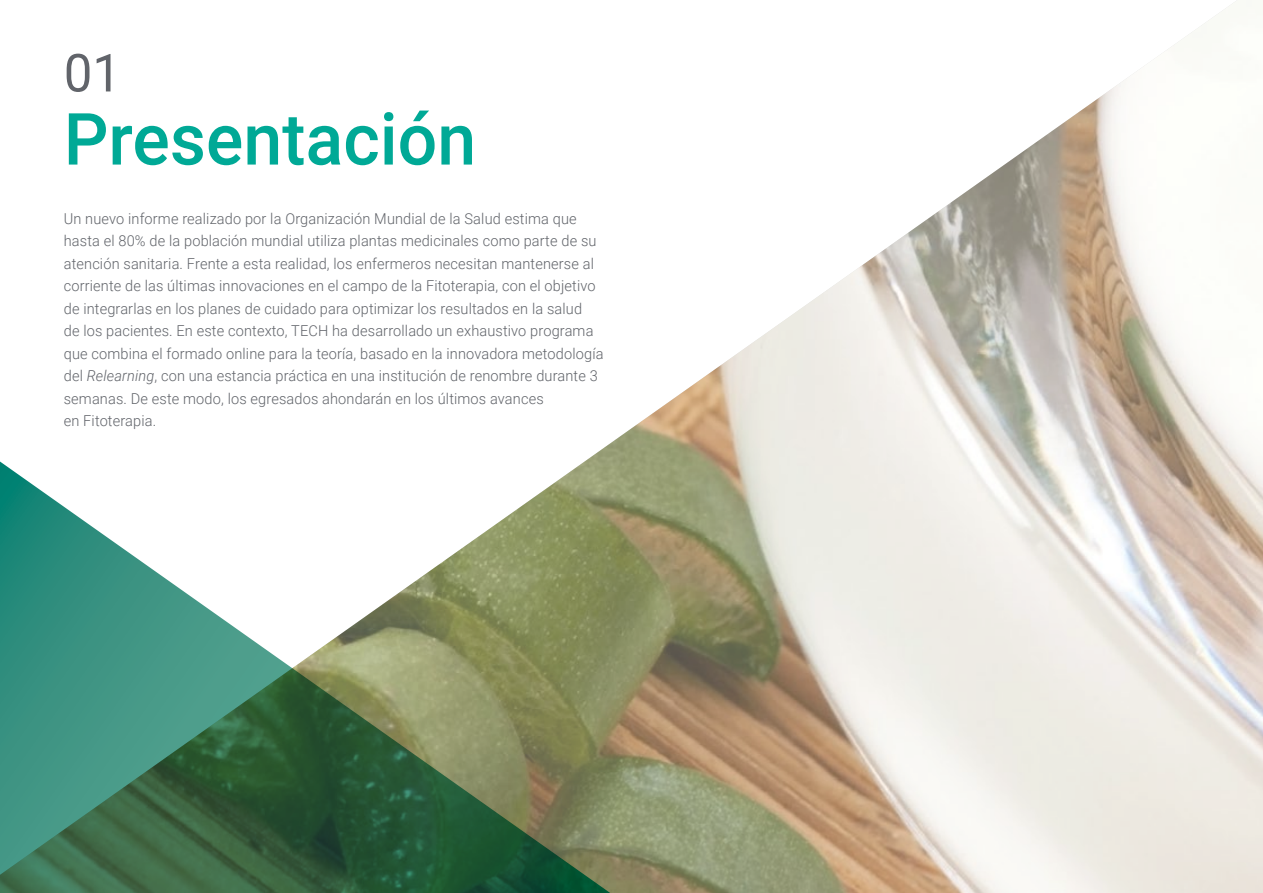
<style>
.page{position:relative;width:1263px;height:893px;background:#fff}
.page>*{position:absolute;margin:0;border:0;box-sizing:border-box;transform-origin:0 0}
.t1{font:500 72px "Roboto";color:#00a996}
.t2{font:52.5px "Roboto";color:#61646a}
.t3{font:300 15px/22.5px "Roboto";letter-spacing:.01em;color:#61646a}
.s1{font-style:italic}
</style>
<div class="page">
<img style="left:606px;top:0;width:657px;height:893px">
<svg style="left:0;top:446px;width:640px;height:447px"></svg>
<h2 class="t2" style="left:64px;top:36px;width:59px">01</h2>
<h1 class="t1" style="left:64px;top:89px;width:414px">Presentación</h1>
<p class="t3" style="left:64px;top:207px;width:541px">Un nuevo informe realizado por la Organización Mundial de la Salud estima que hasta el 80% de la población mundial utiliza plantas medicinales como parte de su atención sanitaria. Frente a esta realidad, los enfermeros necesitan mantenerse al corriente de las últimas innovaciones en el campo de la Fitoterapia, con el objetivo de integrarlas en los planes de cuidado para optimizar los resultados en la salud<br>de los pacientes. En este contexto, TECH ha desarrollado un exhaustivo programa que combina el formado online para la teoría, basado en la innovadora metodología del <span class="s1">Relearning</span>, con una estancia práctica en una institución de renombre durante 3 semanas. De este modo, los egresados ahondarán en los últimos avances<br>en Fitoterapia.</p>
</div>
